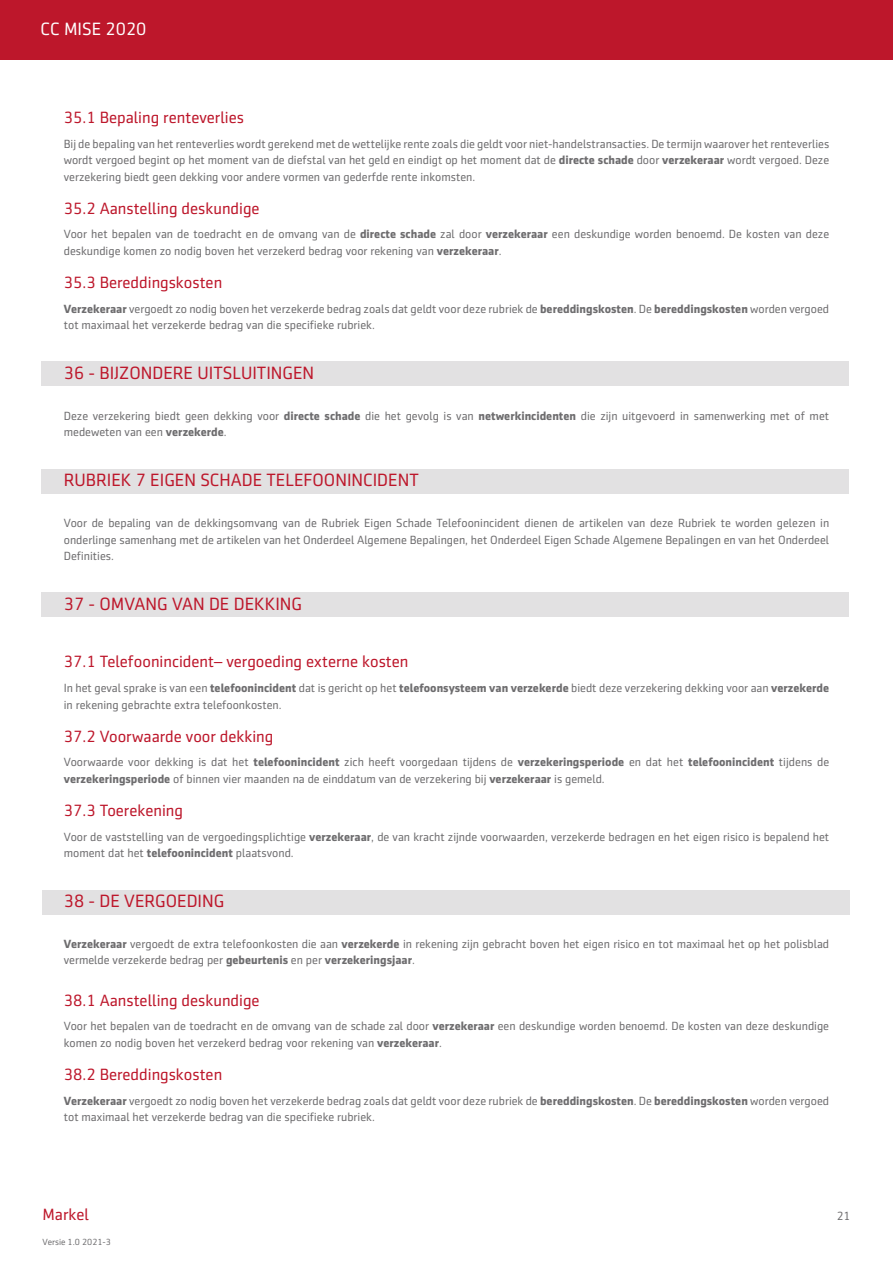
<style>
.page{position:relative;width:893px;height:1263px;background:#fff}
.page>*{position:absolute;margin:0;border:0;box-sizing:border-box;transform-origin:0 0}
.t1{font:18px "Sentico Sans DT";color:#bd172b}
.t2{font:18px "Sentico Sans DT";color:#fff}
.t3{font:16.5px "Sentico Sans DT";color:#bd172b}
.t4{font:12px/16.5px "Sentico Sans DT";color:#6e6d6f}
.t5{font:9px "Sentico Sans DT";color:#6e6d6f}
.s1{font-weight:700}
</style>
<div class="page">
<div style="left:41px;top:361px;width:808px;height:25px;background:#e2e1e2"></div>
<div style="left:41px;top:593px;width:808px;height:24px;background:#e2e1e2"></div>
<div style="left:41px;top:469px;width:808px;height:25px;background:#e2e1e2"></div>
<div style="left:43px;top:890px;width:807px;height:24px;background:#e2e1e2"></div>
<div style="left:0;top:0;width:893px;height:59px;background:#bd172b"></div>
<h1 class="t2" style="left:41px;top:19px;width:107px">CC MISE 2020</h1>
<h2 class="t3" style="left:64px;top:108px;width:182px">35.1 Bepaling renteverlies</h2>
<p class="t4" style="left:64px;top:135px;width:767px;text-align:justify">Bij de bepaling van het renteverlies wordt gerekend met de wettelijke rente zoals die geldt voor niet-handelstransacties. De termijn waarover het renteverlies wordt vergoed begint op het moment van de diefstal van het geld en eindigt op het moment dat de <span class="s1">directe schade</span> door <span class="s1">verzekeraar</span> wordt vergoed. Deze verzekering biedt geen dekking voor andere vormen van gederfde rente inkomsten.</p>
<h2 class="t3" style="left:64px;top:199px;width:197px">35.2 Aanstelling deskundige</h2>
<p class="t4" style="left:64px;top:226px;width:767px">Voor het bepalen van de toedracht en de omvang van de <span class="s1">directe schade</span> zal door <span class="s1">verzekeraar</span> een deskundige worden benoemd. De kosten van deze deskundige komen zo nodig boven het verzekerd bedrag voor rekening van <span class="s1">verzekeraar</span>.</p>
<h2 class="t3" style="left:64px;top:273px;width:160px">35.3 Bereddingskosten</h2>
<p class="t4" style="left:64px;top:300px;width:767px"><span class="s1">Verzekeraar</span> vergoedt zo nodig boven het verzekerde bedrag zoals dat geldt voor deze rubriek de <span class="s1">bereddingskosten</span>. De <span class="s1">bereddingskosten</span> worden vergoed tot maximaal het verzekerde bedrag van die specifieke rubriek.</p>
<h1 class="t1" style="left:64px;top:363px;width:252px">36 - BIJZONDERE UITSLUITINGEN</h1>
<p class="t4" style="left:64px;top:408px;width:767px">Deze verzekering biedt geen dekking voor <span class="s1">directe schade</span> die het gevolg is van <span class="s1">netwerkincidenten</span> die zijn uitgevoerd in samenwerking met of met medeweten van een <span class="s1">verzekerde</span>.</p>
<h1 class="t1" style="left:64px;top:470px;width:356px">RUBRIEK 7 EIGEN SCHADE TELEFOONINCIDENT</h1>
<p class="t4" style="left:64px;top:515px;width:767px;text-align:justify">Voor de bepaling van de dekkingsomvang van de Rubriek Eigen Schade Telefoonincident dienen de artikelen van deze Rubriek te worden gelezen in onderlinge samenhang met de artikelen van het Onderdeel Algemene Bepalingen, het Onderdeel Eigen Schade Algemene Bepalingen en van het Onderdeel Definities.</p>
<h1 class="t1" style="left:64px;top:594px;width:240px">37 - OMVANG VAN DE DEKKING</h1>
<h2 class="t3" style="left:64px;top:653px;width:346px">37.1 Telefoonincident– vergoeding externe kosten</h2>
<p class="t4" style="left:64px;top:680px;width:767px">In het geval sprake is van een <span class="s1">telefoonincident</span> dat is gericht op het <span class="s1">telefoonsysteem van verzekerde</span> biedt deze verzekering dekking voor aan <span class="s1">verzekerde </span>in rekening gebrachte extra telefoonkosten.</p>
<h2 class="t3" style="left:64px;top:727px;width:211px">37.2 Voorwaarde voor dekking</h2>
<p class="t4" style="left:64px;top:754px;width:767px">Voorwaarde voor dekking is dat het <span class="s1">telefoonincident</span> zich heeft voorgedaan tijdens de <span class="s1">verzekeringsperiode</span> en dat het <span class="s1">telefoonincident</span> tijdens de <span class="s1">verzekeringsperiode</span> of binnen vier maanden na de einddatum van de verzekering bij <span class="s1">verzekeraar</span> is gemeld.</p>
<h2 class="t3" style="left:64px;top:801px;width:121px">37.3 Toerekening</h2>
<p class="t4" style="left:64px;top:828px;width:767px">Voor de vaststelling van de vergoedingsplichtige <span class="s1">verzekeraar</span>, de van kracht zijnde voorwaarden, verzekerde bedragen en het eigen risico is bepalend het moment dat het <span class="s1">telefoonincident</span> plaatsvond.</p>
<h1 class="t1" style="left:64px;top:891px;width:162px">38 - DE VERGOEDING</h1>
<p class="t4" style="left:64px;top:936px;width:767px"><span class="s1">Verzekeraar</span> vergoedt de extra telefoonkosten die aan <span class="s1">verzekerde</span> in rekening zijn gebracht boven het eigen risico en tot maximaal het op het polisblad vermelde verzekerde bedrag per <span class="s1">gebeurtenis</span> en per <span class="s1">verzekeringsjaar</span>.</p>
<h2 class="t3" style="left:64px;top:991px;width:197px">38.1 Aanstelling deskundige</h2>
<p class="t4" style="left:64px;top:1018px;width:767px">Voor het bepalen van de toedracht en de omvang van de schade zal door <span class="s1">verzekeraar</span> een deskundige worden benoemd. De kosten van deze deskundige komen zo nodig boven het verzekerd bedrag voor rekening van <span class="s1">verzekeraar</span>.</p>
<h2 class="t3" style="left:64px;top:1065px;width:160px">38.2 Bereddingskosten</h2>
<p class="t4" style="left:64px;top:1092px;width:767px"><span class="s1">Verzekeraar</span> vergoedt zo nodig boven het verzekerde bedrag zoals dat geldt voor deze rubriek de <span class="s1">bereddingskosten</span>. De <span class="s1">bereddingskosten</span> worden vergoed tot maximaal het verzekerde bedrag van die specifieke rubriek.</p>
<h2 class="t3" style="left:43px;top:1206px;width:48px">Markel</h2>
<p class="t4" style="left:837px;top:1208px;width:15px">21</p>
<p class="t5" style="left:43px;top:1237px;width:70px">Versie 1.0 2021-3</p>
</div>
